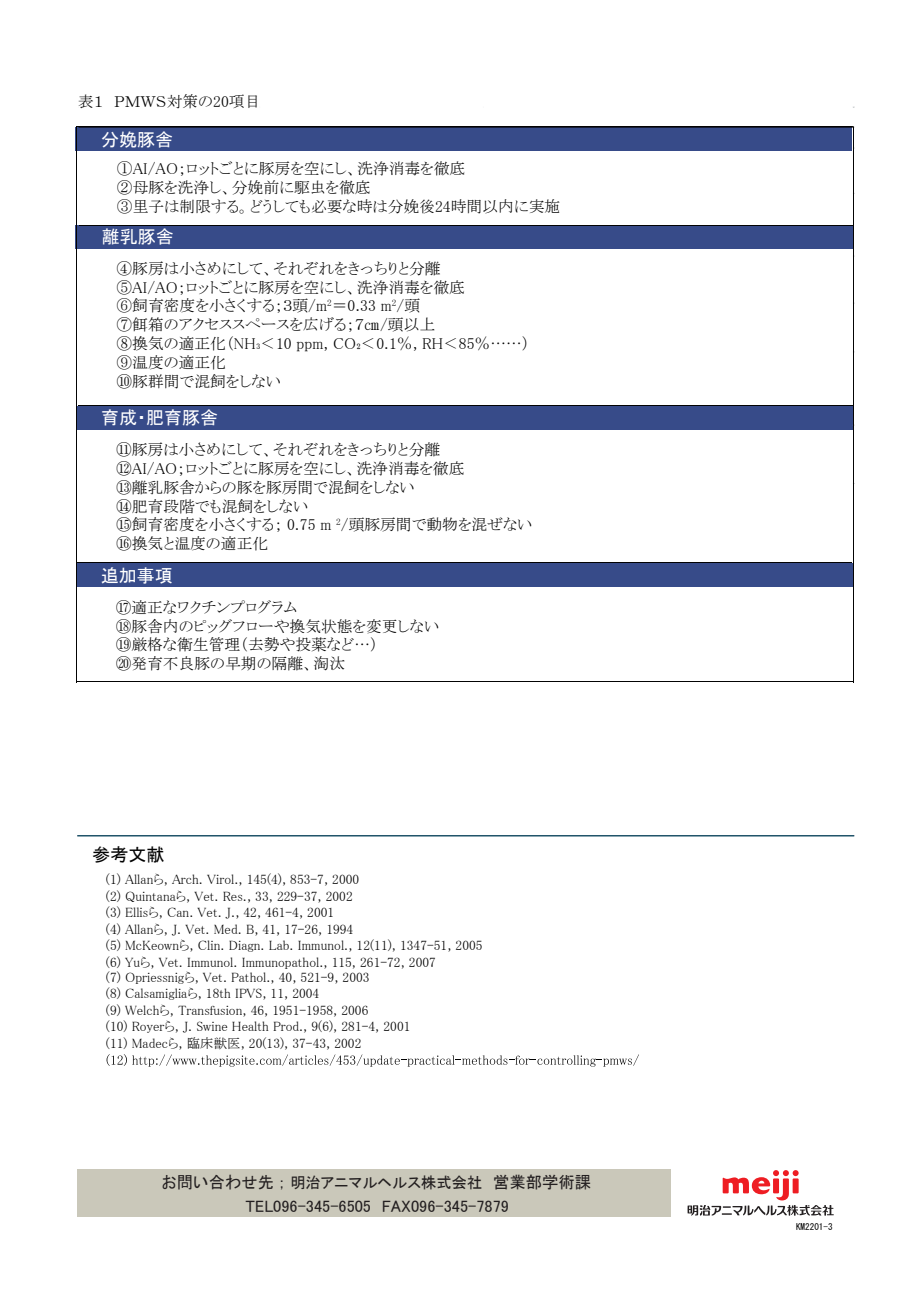
<style>
.page{position:relative;width:916px;height:1289px;background:#fff}
.page>*{position:absolute;margin:0;border:0;box-sizing:border-box;transform-origin:0 0}
.t1{font:18px "MS P Gothic";color:#fff}
.t2{font:18px "MS P Gothic";color:#030303}
.t3{font:16.5px/24px "MS P Gothic";color:#231f20}
.t4{font:15.75px/18.9px "MS P Mincho";color:#030303}
.t5{font:13.5px/16.5px "MS P Mincho";color:#030303}
.t6{font:9px "MS Gothic";color:#030303}
.s1{font-family:"MS Gothic"}
.s2{font-size:15.45px}
</style>
<div class="page">
<div style="left:77px;top:563px;width:776px;height:24px;background:#374b89"></div>
<div style="left:77px;top:406px;width:776px;height:24px;background:#374b89"></div>
<div style="left:76px;top:225px;width:777px;height:23px;background:#374b89"></div>
<div style="left:75px;top:127px;width:777px;height:24px;background:#374b89"></div>
<hr style="left:77px;top:835px;width:777px;height:1px;background:#21546a">
<svg style="left:107px;top:1054px;width:532px;height:12px"></svg>
<hr style="left:79px;top:127px;width:774px;height:1px;background:#030303">
<hr style="left:76px;top:126px;width:778px;height:1px;background:#030303">
<hr style="left:79px;top:225px;width:774px;height:1px;background:#030303">
<hr style="left:79px;top:405px;width:774px;height:1px;background:#030303">
<hr style="left:77px;top:562px;width:775px;height:1px;background:#030303">
<hr style="left:76px;top:681px;width:777px;height:1px;background:#030303">
<hr style="left:853px;top:127px;width:1px;height:555px;background:#030303">
<hr style="left:76px;top:127px;width:1px;height:555px;background:#030303">
<div style="left:77px;top:1168px;width:593px;height:48px;background:#cac8ba"></div>
<svg style="left:687px;top:1170px;width:147px;height:45px"></svg>
<p class="t4" style="left:78px;top:92px;width:184px">表１　ＰＭＷＳ対策の20項目</p>
<h1 class="t1" style="left:101px;top:130px;width:73px">分娩豚舎</h1>
<p class="t4" style="left:117px;top:159px;width:445px">①AI/AO；ロットごとに豚房を空にし、洗浄消毒を徹底<br>②母豚を洗浄し、分娩前に駆虫を徹底<br>③里子は制限する。どうしても必要な時は分娩後24時間以内に実施</p>
<h1 class="t1" style="left:102px;top:227px;width:73px">離乳豚舎</h1>
<p class="t4" style="left:117px;top:258px;width:415px">④豚房は小さめにして、それぞれをきっちりと分離<br>⑤AI/AO；ロットごとに豚房を空にし、洗浄消毒を徹底<br>⑥飼育密度を小さくする；３頭/m<sup>2</sup>＝0.33 m<sup>2</sup>/頭<br>⑦餌箱のアクセススペースを広げる；７㎝/頭以上<br>⑧換気の適正化（NH₃＜10 ppm, CO₂＜0.1％, RH＜85％……）<br>⑨温度の適正化<br>⑩豚群間で混飼をしない</p>
<h1 class="t1" style="left:101px;top:408px;width:118px">育成・肥育豚舎</h1>
<p class="t4" style="left:116px;top:439px;width:417px">⑪豚房は小さめにして、それぞれをきっちりと分離<br>⑫AI/AO；ロットごとに豚房を空にし、洗浄消毒を徹底<br>⑬離乳豚舎からの豚を豚房間で混飼をしない<br>⑭肥育段階でも混飼をしない<br>⑮飼育密度を小さくする； 0.75 m <sup>2</sup>/頭豚房間で動物を混ぜない⑯換気と温度の適正化</p>
<h1 class="t1" style="left:101px;top:567px;width:73px">追加事項</h1>
<p class="t4" style="left:116px;top:597px;width:325px">⑰適正なワクチンプログラム<br>⑱豚舎内のピッグフローや換気状態を変更しない⑲厳格な衛生管理（去勢や投薬など…）<br>⑳発育不良豚の早期の隔離、淘汰</p>
<h1 class="t2" style="left:92px;top:845px;width:73px">参考文献</h1>
<p class="t5" style="left:106px;top:871px;width:378px">(1) Allanら, Arch. Virol., 145(4), 853-7, 2000<br>(2) Quintanaら, Vet. Res., 33, 229-37, 2002<br>(3) Ellisら, Can. Vet. J., 42, 461-4, 2001<br>(4) Allanら, J. Vet. Med. B, 41, 17-26, 1994<br>(5) McKeownら, Clin. Diagn. Lab. Immunol., 12(11), 1347-51, 2005 (6) Yuら, Vet. Immunol. Immunopathol., 115, 261-72, 2007</p>
<p class="t5" style="left:106px;top:968px;width:306px">(7) Opriessnigら, Vet. Pathol., 40, 521-9, 2003<br>(8) Calsamigliaら, 18th IPVS, 11, 2004<br>(9) Welchら, Transfusion, 46, 1951-1958, 2006<br>(10) Royerら, J. Swine Health Prod., 9(6), 281-4, 2001 (11) Madecら, 臨床獣医, 20(13), 37-43, 2002</p>
<p class="t3" style="left:224px;top:1169px;width:369px;text-indent:-62px">お問い合わせ先<span class="s1">；</span><span class="s2">明治アニマルヘルス株式会社</span>　営業部学術課　　TEL096-345-6505　FAX096-345-7879</p>
<p class="t6" style="left:796px;top:1222px;width:38px">KM2201-3</p>
</div>
